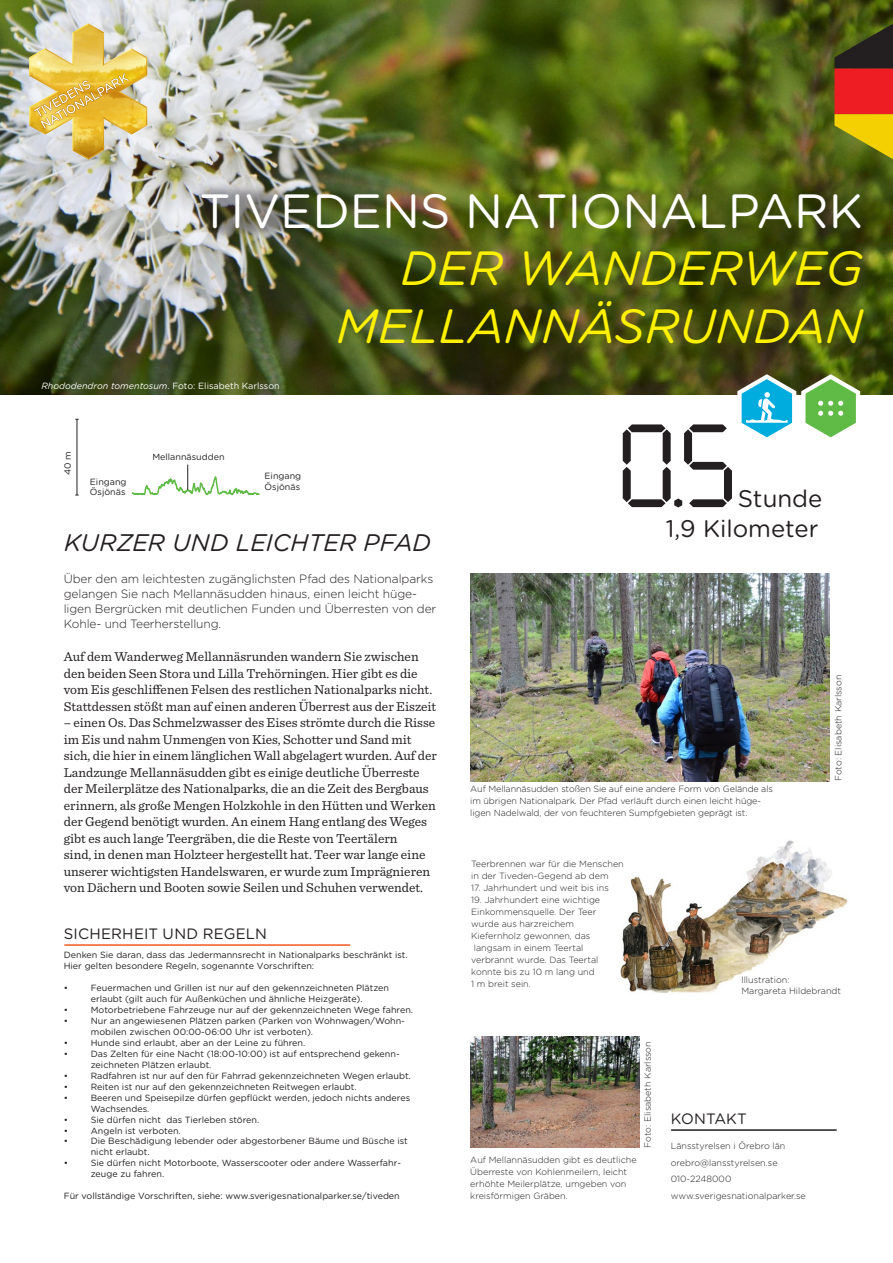
<style>
.page{position:relative;width:893px;height:1263px;background:#fff}
.page>*{position:absolute;margin:0;border:0;box-sizing:border-box;transform-origin:0 0}
.t1{font:italic 48px/57.6px "Gotham Rounded";color:#fff101;text-align:right}
.t2{font:48px "Gotham Rounded";color:#fff}
.t3{font:24px/29.8px "Gotham Rounded";color:#231f20;text-align:right}
.t4{font:italic 24px "Gotham Rounded";color:#231f20}
.t5{font:15px "Gotham Rounded";letter-spacing:.01em;color:#231f20}
.t6{font:13.5px/16.5px "Sentinel";color:#231f20}
.t7{font:300 12px/15px "Gotham Rounded";letter-spacing:-.01em;color:#231f20}
.t8{font:9px/10.9px "Gotham Rounded";color:#231f20}
.t9{font:300 9px/12px "Gotham Rounded";color:#231f20}
.t10{font:9px "Gotham Rounded";color:#fff}
.s1{font-style:italic}
.s2{color:#fff}
</style>
<div class="page">
<img style="left:0;top:0;width:893px;height:394px">
<div style="left:192px;top:181px;width:131px;height:60px;background:#231f20;opacity:.75"></div>
<img style="left:190px;top:180px;width:117px;height:47px">
<img style="left:29px;top:23px;width:118px;height:136px">
<svg style="left:834px;top:24px;width:59px;height:45px;background:#35371a"></svg>
<div style="left:834px;top:69px;width:59px;height:45px;background:#ee1d23"></div>
<svg style="left:834px;top:114px;width:59px;height:45px;background:#b9a90b"></svg>
<img style="left:470px;top:573px;width:359px;height:208px">
<img style="left:620px;top:840px;width:228px;height:153px">
<img style="left:470px;top:1037px;width:169px;height:110px">
<hr style="left:671px;top:1129px;width:165px;height:2px;background:#231f20">
<svg style="left:623px;top:374px;width:237px;height:133px"></svg>
<hr style="left:77px;top:419px;width:1px;height:76px;background:#231f20">
<svg style="left:132px;top:464px;width:128px;height:32px"></svg>
<hr style="left:65px;top:944px;width:285px;height:2px;background:#f15921">
<h1 class="t2" style="left:199px;top:178px;width:665px">TIVEDENS NATIONALPARK</h1>
<h1 class="t1" style="left:337px;top:238px;width:528px">DER WANDERWEG<br>MELLANNÄSRUNDAN</h1>
<p class="t10" style="left:41px;top:379px;width:240px"><span class="s1">Rhododendron tomentosum</span>. Foto: Elisabeth Karlsson</p>
<p class="t8" style="left:62px;top:475px;width:25px;rotate:-90deg">40 m</p>
<p class="t8" style="left:90px;top:476px;width:38px">Eingang<br>Ösjönäs</p>
<p class="t8" style="left:152px;top:451px;width:74px">Mellannäsudden</p>
<p class="t8" style="left:265px;top:470px;width:38px">Eingang<br>Ösjönäs</p>
<h2 class="t4" style="left:64px;top:526px;width:368px">KURZER UND LEICHTER PFAD</h2>
<h3 class="t7" style="left:64px;top:571px;width:374px">Über den am leichtesten zugänglichsten Pfad des Nationalparks gelangen Sie nach Mellannäsudden hinaus, einen leicht hüge&shy;ligen Bergrücken mit deutlichen Funden und Überresten von der Kohle- und Teerherstellung.</h3>
<p class="t6" style="left:64px;top:647px;width:374px">Auf dem Wanderweg Mellannäsrunden wandern Sie zwischen den beiden Seen Stora und Lilla Trehörningen. Hier gibt es die vom Eis geschliffenen Felsen des restlichen Nationalparks nicht.<br>Stattdessen stößt man auf einen anderen Überrest aus der Eiszeit</p>
<p class="t6" style="left:64px;top:713px;width:375px">– einen Os. Das Schmelzwasser des Eises strömte durch die Risse im Eis und nahm Unmengen von Kies, Schotter und Sand mit sich, die hier in einem länglichen Wall abgelagert wurden. Auf der Landzunge Mellannäsudden gibt es einige deutliche Überreste der Meilerplätze des Nationalparks, die an die Zeit des Bergbaus erinnern, als große Mengen Holzkohle in den Hütten und Werken der Gegend benötigt wurden. An einem Hang entlang des Weges gibt es auch lange Teergräben, die die Reste von Teertälern<br>sind, in denen man Holzteer hergestellt hat. Teer war lange eine unserer wichtigsten Handelswaren, er wurde zum Imprägnieren von Dächern und Booten sowie Seilen und Schuhen verwendet.</p>
<h3 class="t5" style="left:64px;top:923px;width:205px">SICHERHEIT UND REGELN</h3>
<p class="t8" style="left:64px;top:949px;width:345px">Denken Sie daran, dass das Jedermannsrecht in Nationalparks beschränkt ist.<br>Hier gelten besondere Regeln, sogenannte Vorschriften:</p>
<p class="t8" style="left:64px;top:982px;width:6px">•</p>
<p class="t8" style="left:91px;top:982px;width:300px">Feuermachen und Grillen ist nur auf den gekennzeichneten Plätzen erlaubt (gilt auch für Außenküchen und ähnliche Heizgeräte).</p>
<p class="t8" style="left:64px;top:1004px;width:6px">•</p>
<p class="t8" style="left:91px;top:1004px;width:324px">Motorbetriebene Fahrzeuge nur auf der gekennzeichneten Wege fahren.</p>
<p class="t8" style="left:64px;top:1015px;width:6px">•</p>
<p class="t8" style="left:91px;top:1015px;width:316px">Nur an angewiesenen Plätzen parken (Parken von Wohnwagen/Wohn&shy;mobilen zwischen 00:00-06:00 Uhr ist verboten).</p>
<p class="t8" style="left:64px;top:1037px;width:6px">•</p>
<p class="t8" style="left:91px;top:1037px;width:216px">Hunde sind erlaubt, aber an der Leine zu führen.</p>
<p class="t8" style="left:64px;top:1048px;width:6px">•</p>
<p class="t8" style="left:91px;top:1048px;width:310px">Das Zelten für eine Nacht (18:00-10:00) ist auf entsprechend gekenn&shy;zeichneten Plätzen erlaubt.</p>
<p class="t8" style="left:64px;top:1070px;width:6px">•</p>
<p class="t8" style="left:91px;top:1070px;width:322px">Radfahren ist nur auf den für Fahrrad gekennzeichneten Wegen erlaubt.</p>
<p class="t8" style="left:64px;top:1081px;width:6px">•</p>
<p class="t8" style="left:91px;top:1081px;width:267px">Reiten ist nur auf den gekennzeichneten Reitwegen erlaubt.</p>
<p class="t8" style="left:64px;top:1091px;width:6px">•</p>
<p class="t8" style="left:91px;top:1091px;width:321px">Beeren und Speisepilze dürfen gepflückt werden, jedoch nichts anderes<br>Wachsendes.</p>
<p class="t8" style="left:64px;top:1113px;width:6px">•</p>
<p class="t8" style="left:91px;top:1113px;width:170px">Sie dürfen nicht das Tierleben stören.</p>
<p class="t8" style="left:64px;top:1124px;width:6px">•</p>
<p class="t8" style="left:91px;top:1124px;width:91px">Angeln ist verboten.</p>
<p class="t8" style="left:64px;top:1135px;width:6px">•</p>
<p class="t8" style="left:91px;top:1135px;width:318px">Die Beschädigung lebender oder abgestorbener Bäume und Büsche ist nicht erlaubt.</p>
<p class="t8" style="left:64px;top:1157px;width:6px">•</p>
<p class="t8" style="left:91px;top:1157px;width:312px">Sie dürfen nicht Motorboote, Wasserscooter oder andere Wasserfahr&shy;zeuge zu fahren.</p>
<p class="t8" style="left:64px;top:1190px;width:338px">Für vollständige Vorschriften, siehe: www.sverigesnationalparker.se/tiveden</p>
<h2 class="t3" style="left:666px;top:483px;width:158px"><span class="s2">0,5</span> Stunde<br>1,9 Kilometer</h2>
<p class="t9" style="left:470px;top:783px;width:304px">Auf Mellannäsudden stoßen Sie auf eine andere Form von Gelände als im übrigen Nationalpark. Der Pfad verläuft durch einen leicht hüge&shy;ligen Nadelwald, der von feuchteren Sumpfgebieten geprägt ist.</p>
<p class="t9" style="left:832px;top:781px;width:108px;rotate:-90deg">Foto: Elisabeth Karlsson</p>
<p class="t9" style="left:471px;top:857px;width:154px">Teerbrennen war für die Menschen in der Tiveden-Gegend ab dem</p>
<p class="t9" style="left:471px;top:881px;width:139px">17. Jahrhundert und weit bis ins</p>
<p class="t9" style="left:471px;top:893px;width:130px">19. Jahrhundert eine wichtige<br>Einkommensquelle. Der Teer wurde aus harzreichem<br>Kiefernholz gewonnen, das langsam in einem Teertal verbrannt wurde. Das Teertal konnte bis zu 10 m lang und<br>1 m breit sein.</p>
<p class="t9" style="left:470px;top:1153px;width:168px">Auf Mellannäsudden gibt es deutliche Überreste von Kohlenmeilern, leicht erhöhte Meilerplätze, umgeben von kreisförmigen Gräben.</p>
<p class="t9" style="left:641px;top:1147px;width:108px;rotate:-90deg">Foto: Elisabeth Karlsson</p>
<p class="t9" style="left:741px;top:974px;width:101px;line-height:10.8px">lllustration:<br>Margareta Hildebrandt</p>
<h3 class="t5" style="left:671px;top:1108px;width:78px">KONTAKT</h3>
<p class="t9" style="left:671px;top:1137px;width:137px;line-height:16.5px">Länsstyrelsen i Örebro län orebro@lansstyrelsen.se<br>010-2248000 www.sverigesnationalparker.se</p>
</div>
